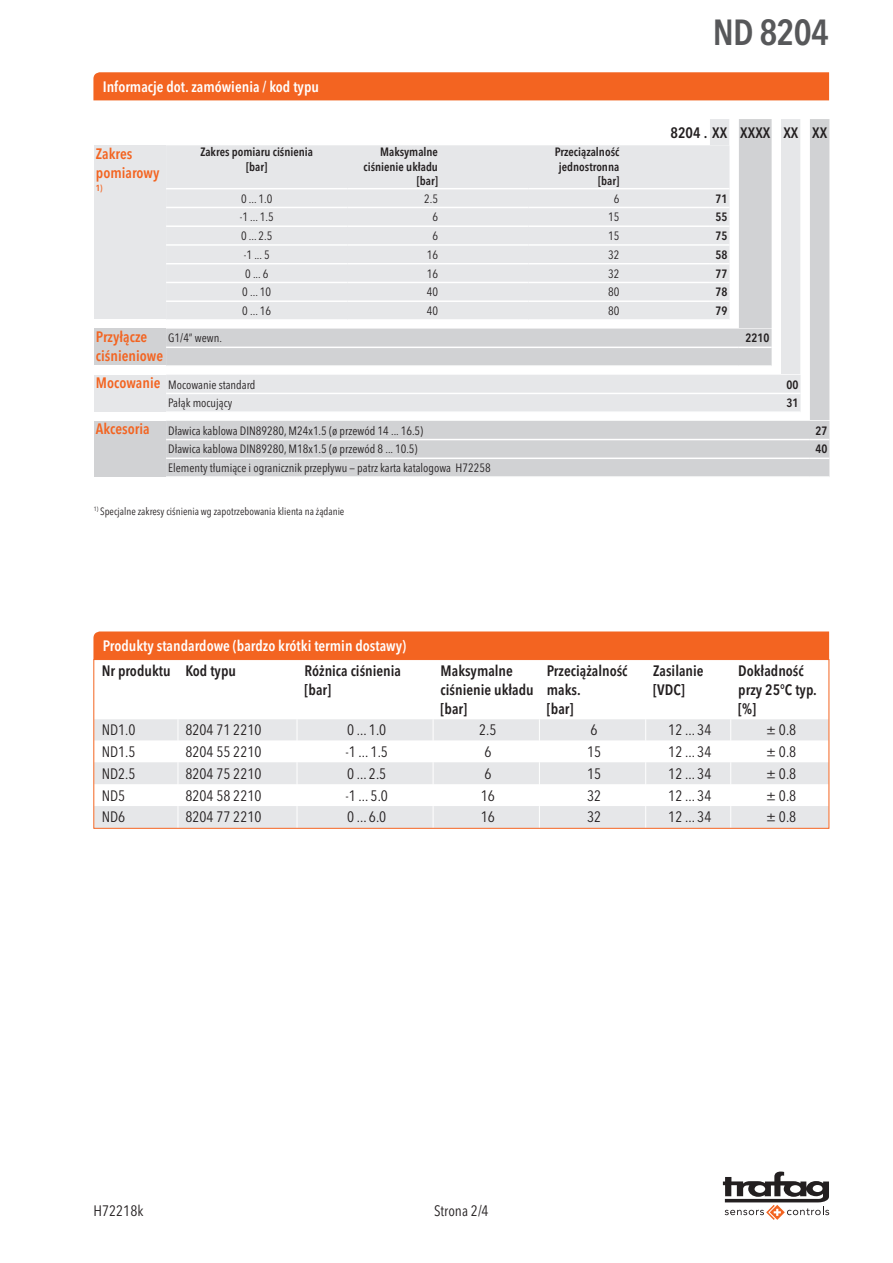
<style>
.page{position:relative;width:893px;height:1263px;background:#fff}
.page>*{position:absolute;margin:0;border:0;box-sizing:border-box;transform-origin:0 0}
.t1{font:600 condensed 36px "Avenir Next LT Pro";letter-spacing:-.02em;color:#57585a}
.t2{font:condensed 15px "Avenir Next LT Pro";color:#231f20}
.t3{font:600 condensed 15px/18.8px "Avenir Next LT Pro";color:#231f20}
.t4{font:600 condensed 15px "Avenir Next LT Pro";color:#fff}
.t5{font:600 condensed 15px/18.8px "Avenir Next LT Pro";color:#f36421}
.t6{font:condensed 12px "Avenir Next LT Pro";color:#231f20}
.t7{font:600 condensed 12px/14.4px "Avenir Next LT Pro";color:#231f20;text-align:right}
.t8{font:condensed 10.5px "Avenir Next LT Pro";color:#231f20}
.t9{font:600 condensed 8.7px "Avenir Next LT Pro";color:#f36421}
.s1{font-weight:600;font-size:15px;color:#f36421}
</style>
<div class="page">
<svg style="left:723px;top:1171px;width:106px;height:49px"></svg>
<svg style="left:95px;top:719px;width:732px;height:108px;fill:#e6e7e9"></svg>
<svg style="left:178px;top:719px;width:1px;height:108px"></svg>
<svg style="left:297px;top:719px;width:1px;height:108px"></svg>
<svg style="left:433px;top:719px;width:1px;height:108px"></svg>
<svg style="left:539px;top:719px;width:1px;height:108px"></svg>
<svg style="left:645px;top:719px;width:1px;height:108px"></svg>
<svg style="left:730px;top:719px;width:1px;height:108px"></svg>
<div style="left:93px;top:659px;width:736px;height:170px;border:1px solid #f36421"></div>
<div style="left:93px;top:631px;width:736px;height:29px;background:#f36421"></div>
<div style="left:93px;top:72px;width:736px;height:28px;background:#f36421"></div>
<div style="left:94px;top:145px;width:76px;height:174px;background:#e6e7e9"></div>
<div style="left:94px;top:329px;width:76px;height:36px;background:#d1d2d4"></div>
<div style="left:94px;top:375px;width:76px;height:36px;background:#e6e7e9"></div>
<div style="left:94px;top:421px;width:76px;height:55px;background:#d1d2d4"></div>
<svg style="left:166px;top:119px;width:663px;height:358px"></svg>
<p class="t4" style="left:103px;top:78px;width:218px">Informacje dot. zamówienia / kod typu</p>
<h1 class="t1" style="left:713px;top:10px;width:118px">ND 8204</h1>
<p class="t3" style="left:671px;top:123px;width:158px">8204 . XX XXXX XX XX</p>
<p class="t5" style="left:96px;top:144px;width:65px">Zakres pomiarowy</p>
<p class="t9" style="left:96px;top:183px;width:8px">1)</p>
<p class="t7" style="left:200px;top:145px;width:114px;text-align:center">Zakres pomiaru ciśnienia [bar]</p>
<p class="t7" style="left:363px;top:145px;width:76px">Maksymalne ciśnienie układu [bar]</p>
<p class="t7" style="left:555px;top:145px;width:66px">Przeciązalność jednostronna [bar]</p>
<p class="t6" style="left:241px;top:191px;width:33px">0 ... 1.0</p>
<p class="t6" style="left:424px;top:191px;width:15px">2.5</p>
<p class="t6" style="left:614px;top:191px;width:7px">6</p>
<p class="t7" style="left:715px;top:191px;width:13px">71</p>
<p class="t6" style="left:240px;top:210px;width:36px">-1 ... 1.5</p>
<p class="t6" style="left:432px;top:210px;width:7px">6</p>
<p class="t6" style="left:608px;top:210px;width:13px">15</p>
<p class="t7" style="left:715px;top:210px;width:13px">55</p>
<p class="t6" style="left:241px;top:229px;width:33px">0 ... 2.5</p>
<p class="t6" style="left:432px;top:229px;width:7px">6</p>
<p class="t6" style="left:608px;top:229px;width:13px">15</p>
<p class="t7" style="left:715px;top:229px;width:13px">75</p>
<p class="t6" style="left:244px;top:247px;width:27px">-1 ... 5</p>
<p class="t6" style="left:427px;top:247px;width:13px">16</p>
<p class="t6" style="left:608px;top:247px;width:13px">32</p>
<p class="t7" style="left:715px;top:247px;width:13px">58</p>
<p class="t6" style="left:245px;top:266px;width:25px">0 ... 6</p>
<p class="t6" style="left:427px;top:266px;width:13px">16</p>
<p class="t6" style="left:608px;top:266px;width:13px">32</p>
<p class="t7" style="left:715px;top:266px;width:13px">77</p>
<p class="t6" style="left:242px;top:285px;width:30px">0 ... 10</p>
<p class="t6" style="left:427px;top:285px;width:13px">40</p>
<p class="t6" style="left:608px;top:285px;width:13px">80</p>
<p class="t7" style="left:715px;top:285px;width:13px">78</p>
<p class="t6" style="left:242px;top:304px;width:30px">0 ... 16</p>
<p class="t6" style="left:427px;top:304px;width:13px">40</p>
<p class="t6" style="left:608px;top:304px;width:13px">80</p>
<p class="t7" style="left:715px;top:304px;width:13px">79</p>
<p class="t5" style="left:96px;top:327px;width:69px">Przyłącze ciśnieniowe</p>
<p class="t6" style="left:168px;top:331px;width:55px">G1/4” wewn.</p>
<p class="t7" style="left:745px;top:331px;width:25px">2210</p>
<p class="t6" style="left:96px;top:377px;width:161px"><span class="s1">Mocowanie</span> Mocowanie standard</p>
<p class="t7" style="left:786px;top:377px;width:13px">00</p>
<p class="t6" style="left:168px;top:396px;width:66px">Pałąk mocujący</p>
<p class="t7" style="left:786px;top:396px;width:13px">31</p>
<p class="t6" style="left:96px;top:423px;width:329px"><span class="s1">Akcesoria</span> Dławica kablowa DIN89280, M24x1.5 (ø przewód 14 ... 16.5)</p>
<p class="t7" style="left:815px;top:423px;width:13px">27</p>
<p class="t6" style="left:168px;top:442px;width:251px">Dławica kablowa DIN89280, M18x1.5 (ø przewód 8 ... 10.5)</p>
<p class="t7" style="left:815px;top:442px;width:13px">40</p>
<p class="t6" style="left:168px;top:461px;width:324px">Elementy tłumiące i ogranicznik przepływu — patrz karta katalogowa H72258</p>
<p class="t8" style="left:94px;top:505px;width:252px"><sup>1)</sup> Specjalne zakresy ciśnienia wg zapotrzebowania klienta na żądanie</p>
<p class="t4" style="left:103px;top:637px;width:305px">Produkty standardowe (bardzo krótki termin dostawy)</p>
<p class="t3" style="left:102px;top:662px;width:136px">Nr produktu Kod typu</p>
<p class="t3" style="left:305px;top:662px;width:98px">Różnica ciśnienia [bar]</p>
<p class="t3" style="left:441px;top:662px;width:95px">Maksymalne ciśnienie układu [bar]</p>
<p class="t3" style="left:547px;top:662px;width:82px">Przeciążalność maks.<br>[bar]</p>
<p class="t3" style="left:653px;top:662px;width:52px">Zasilanie [VDC]</p>
<p class="t3" style="left:738px;top:662px;width:80px">Dokładność przy 25°C typ. [%]</p>
<p class="t2" style="left:102px;top:721px;width:35px">ND1.0</p>
<p class="t2" style="left:185px;top:721px;width:78px">8204 71 2210</p>
<p class="t2" style="left:347px;top:721px;width:41px">0 ... 1.0</p>
<p class="t2" style="left:479px;top:721px;width:19px">2.5</p>
<p class="t2" style="left:591px;top:721px;width:9px">6</p>
<p class="t2" style="left:668px;top:721px;width:45px">12 ... 34</p>
<p class="t2" style="left:766px;top:721px;width:32px">± 0.8</p>
<p class="t2" style="left:102px;top:742px;width:35px">ND1.5</p>
<p class="t2" style="left:185px;top:742px;width:78px">8204 55 2210</p>
<p class="t2" style="left:345px;top:742px;width:44px">-1 ... 1.5</p>
<p class="t2" style="left:484px;top:742px;width:9px">6</p>
<p class="t2" style="left:587px;top:742px;width:16px">15</p>
<p class="t2" style="left:668px;top:742px;width:45px">12 ... 34</p>
<p class="t2" style="left:766px;top:742px;width:32px">± 0.8</p>
<p class="t2" style="left:102px;top:764px;width:35px">ND2.5</p>
<p class="t2" style="left:185px;top:764px;width:78px">8204 75 2210</p>
<p class="t2" style="left:347px;top:764px;width:41px">0 ... 2.5</p>
<p class="t2" style="left:484px;top:764px;width:9px">6</p>
<p class="t2" style="left:587px;top:764px;width:16px">15</p>
<p class="t2" style="left:668px;top:764px;width:45px">12 ... 34</p>
<p class="t2" style="left:766px;top:764px;width:32px">± 0.8</p>
<p class="t2" style="left:102px;top:786px;width:25px">ND5</p>
<p class="t2" style="left:185px;top:786px;width:78px">8204 58 2210</p>
<p class="t2" style="left:345px;top:786px;width:44px">-1 ... 5.0</p>
<p class="t2" style="left:481px;top:786px;width:16px">16</p>
<p class="t2" style="left:587px;top:786px;width:16px">32</p>
<p class="t2" style="left:668px;top:786px;width:45px">12 ... 34</p>
<p class="t2" style="left:766px;top:786px;width:32px">± 0.8</p>
<p class="t2" style="left:102px;top:808px;width:25px">ND6</p>
<p class="t2" style="left:185px;top:808px;width:78px">8204 77 2210</p>
<p class="t2" style="left:347px;top:808px;width:41px">0 ... 6.0</p>
<p class="t2" style="left:481px;top:808px;width:16px">16</p>
<p class="t2" style="left:587px;top:808px;width:16px">32</p>
<p class="t2" style="left:668px;top:808px;width:45px">12 ... 34</p>
<p class="t2" style="left:766px;top:808px;width:32px">± 0.8</p>
<p class="t2" style="left:94px;top:1201px;width:51px">H72218k</p>
<p class="t2" style="left:434px;top:1202px;width:56px">Strona 2/4</p>
</div>
